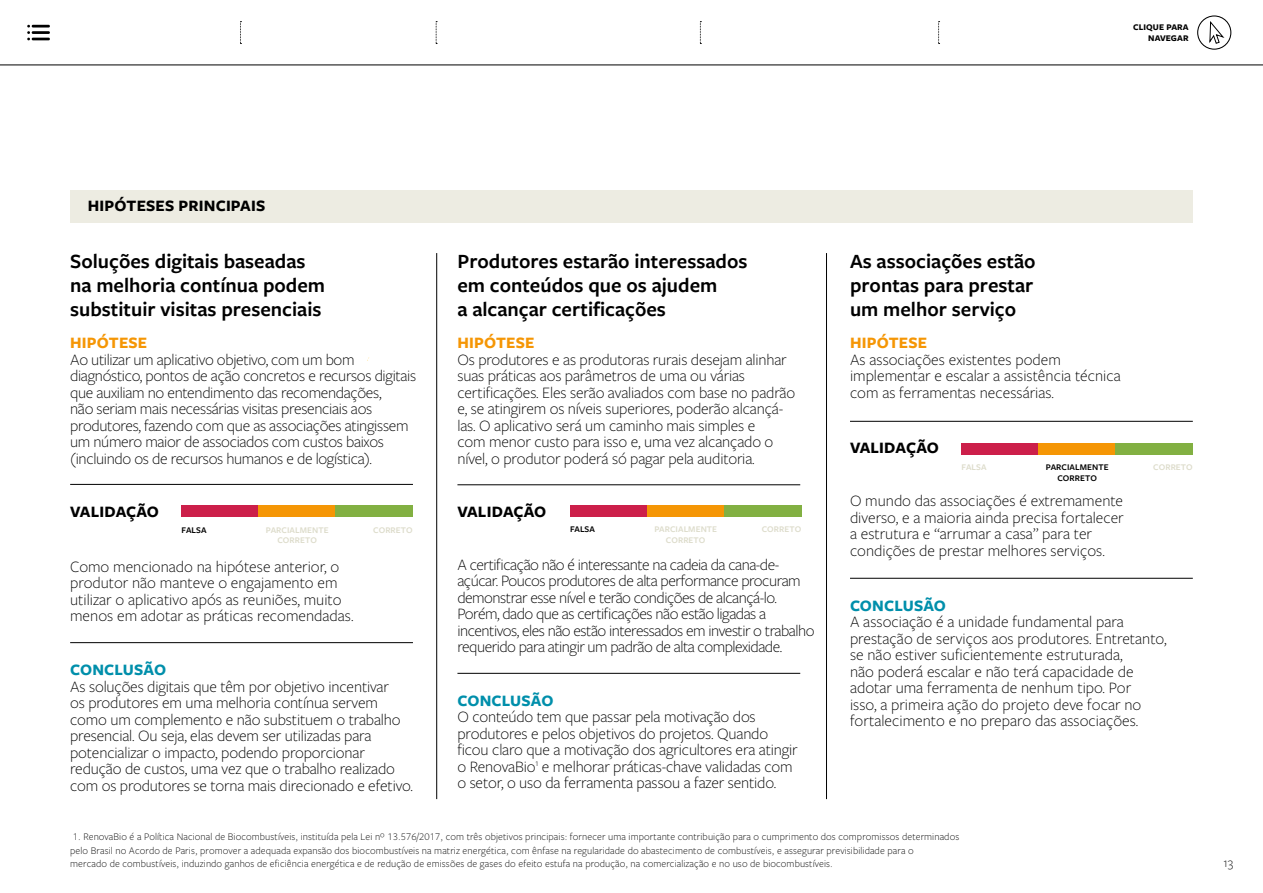
<style>
.page{position:relative;width:1263px;height:893px;background:#fff}
.page>*{position:absolute;margin:0;border:0;box-sizing:border-box;transform-origin:0 0}
.t1{font:600 21px/24px "Freight Sans Pro";color:#000}
.t2{font:300 16.5px/16.5px "Freight Sans Pro";letter-spacing:-.01em;color:#000}
.t3{font:300 16.5px/16.5px "Freight Sans Pro";letter-spacing:-.03em;color:#000}
.t4{font:700 16.5px "Freight Sans Pro";letter-spacing:.01em;color:#000}
.t5{font:700 16.5px "Freight Sans Pro";letter-spacing:.01em;color:#008fab}
.t6{font:700 16.5px "Freight Sans Pro";letter-spacing:.01em;color:#f59605}
.t7{font:300 13.5px "Freight Sans Pro";color:#000}
.t8{font:300 10.5px/13.5px "Freight Sans Pro";letter-spacing:.01em;color:#000}
.t9{font:600 9px/10.5px "Freight Sans Pro";letter-spacing:.01em;color:#dddccb;text-align:center}
.t10{font:600 9px/10.5px "Freight Sans Pro";letter-spacing:.01em;color:#000;text-align:center}
.t11{font:700 9px/10.5px "Freight Sans Pro";letter-spacing:.01em;color:#000;text-align:right}
</style>
<div class="page">
<div style="left:71px;top:190px;width:1122px;height:32px;background:#edece2"></div>
<hr style="left:436px;top:253px;width:1px;height:546px;background:#000">
<hr style="left:826px;top:253px;width:1px;height:546px;background:#000">
<hr style="left:70px;top:484px;width:343px;height:1px;background:#000">
<hr style="left:70px;top:642px;width:343px;height:1px;background:#000">
<div style="left:181px;top:506px;width:78px;height:11px;background:#cc1f4a"></div>
<div style="left:258px;top:506px;width:78px;height:11px;background:#f59605"></div>
<div style="left:336px;top:506px;width:77px;height:11px;background:#82b042"></div>
<hr style="left:457px;top:484px;width:343px;height:1px;background:#000">
<hr style="left:457px;top:673px;width:343px;height:1px;background:#000">
<div style="left:570px;top:505px;width:77px;height:11px;background:#cc1f4a"></div>
<div style="left:647px;top:505px;width:77px;height:11px;background:#f59605"></div>
<div style="left:724px;top:505px;width:77px;height:11px;background:#82b042"></div>
<hr style="left:850px;top:421px;width:343px;height:1px;background:#000">
<hr style="left:850px;top:578px;width:343px;height:1px;background:#000">
<div style="left:961px;top:443px;width:78px;height:11px;background:#cc1f4a"></div>
<div style="left:1038px;top:443px;width:78px;height:11px;background:#f59605"></div>
<div style="left:1115px;top:443px;width:78px;height:11px;background:#82b042"></div>
<hr style="left:0;top:65px;width:1263px;height:1px;background:#000">
<div style="left:1197px;top:15px;width:34px;height:35px;border:1px solid #000;border-radius:50%"></div>
<svg style="left:1209px;top:21px;width:15px;height:23px"></svg>
<svg style="left:436px;top:21px;width:1px;height:23px"></svg>
<svg style="left:240px;top:21px;width:1px;height:23px"></svg>
<svg style="left:700px;top:21px;width:1px;height:23px"></svg>
<svg style="left:938px;top:21px;width:2px;height:23px"></svg>
<svg style="left:27px;top:25px;width:23px;height:15px"></svg>
<p class="t11" style="left:1133px;top:22px;width:57px">CLIQUE PARA<br>NAVEGAR</p>
<p class="t4" style="left:88px;top:194px;width:179px">HIPÓTESES PRINCIPAIS</p>
<p class="t1" style="left:70px;top:248px;width:256px">Soluções digitais baseadas na melhoria contínua podem substituir visitas presenciais</p>
<p class="t6" style="left:70px;top:332px;width:79px">HIPÓTESE</p>
<p class="t2" style="left:70px;top:351px;width:348px">Ao utilizar um aplicativo objetivo, com um bom diagnóstico, pontos de ação concretos e recursos digitais que auxiliam no entendimento das recomendações,<br>não seriam mais necessárias visitas presenciais aos produtores, fazendo com que as associações atingissem um número maior de associados com custos baixos (incluindo os de recursos humanos e de logística).</p>
<p class="t4" style="left:70px;top:500px;width:90px">VALIDAÇÃO</p>
<p class="t2" style="left:70px;top:558px;width:285px">Como mencionado na hipótese anterior, o produtor não manteve o engajamento em utilizar o aplicativo após as reuniões, muito menos em adotar as práticas recomendadas.</p>
<p class="t10" style="left:182px;top:524px;width:26px">FALSA</p>
<p class="t9" style="left:373px;top:524px;width:41px">CORRETO</p>
<p class="t9" style="left:266px;top:524px;width:64px">PARCIALMENTE<br>CORRETO</p>
<p class="t5" style="left:70px;top:658px;width:98px">CONCLUSÃO</p>
<p class="t2" style="left:70px;top:677px;width:344px">As soluções digitais que têm por objetivo incentivar<br>os produtores em uma melhoria contínua servem como um complemento e não substituem o trabalho presencial. Ou seja, elas devem ser utilizadas para potencializar o impacto, podendo proporcionar redução de custos, uma vez que o trabalho realizado com os produtores se torna mais direcionado e efetivo.</p>
<p class="t1" style="left:457px;top:248px;width:292px">Produtores estarão interessados em conteúdos que os ajudem<br>a alcançar certificações</p>
<p class="t6" style="left:457px;top:332px;width:79px">HIPÓTESE</p>
<p class="t2" style="left:457px;top:350px;width:339px">Os produtores e as produtoras rurais desejam alinhar suas práticas aos parâmetros de uma ou várias certificações. Eles serão avaliados com base no padrão e, se atingirem os níveis superiores, poderão alcançá&shy;las. O aplicativo será um caminho mais simples e<br>com menor custo para isso e, uma vez alcançado o nível, o produtor poderá só pagar pela auditoria.</p>
<p class="t4" style="left:457px;top:500px;width:90px">VALIDAÇÃO</p>
<p class="t3" style="left:457px;top:555px;width:359px">A certificação não é interessante na cadeia da cana-de&shy;açúcar. Poucos produtores de alta performance procuram demonstrar esse nível e terão condições de alcançá-lo.<br>Porém, dado que as certificações não estão ligadas a incentivos, eles não estão interessados em investir o trabalho requerido para atingir um padrão de alta complexidade.</p>
<p class="t10" style="left:570px;top:524px;width:26px">FALSA</p>
<p class="t9" style="left:762px;top:524px;width:41px">CORRETO</p>
<p class="t9" style="left:654px;top:524px;width:64px">PARCIALMENTE<br>CORRETO</p>
<p class="t5" style="left:457px;top:689px;width:98px">CONCLUSÃO</p>
<p class="t2" style="left:457px;top:708px;width:342px">O conteúdo tem que passar pela motivação dos produtores e pelos objetivos do projetos. Quando ficou claro que a motivação dos agricultores era atingir o RenovaBio<sup>1</sup> e melhorar práticas-chave validadas com o setor, o uso da ferramenta passou a fazer sentido.</p>
<p class="t1" style="left:850px;top:248px;width:187px;text-align:justify">As associações estão prontas para prestar um melhor serviço</p>
<p class="t6" style="left:850px;top:332px;width:79px">HIPÓTESE</p>
<p class="t2" style="left:850px;top:350px;width:272px">As associações existentes podem implementar e escalar a assistência técnica com as ferramentas necessárias.</p>
<p class="t4" style="left:850px;top:436px;width:90px">VALIDAÇÃO</p>
<p class="t2" style="left:850px;top:492px;width:275px">O mundo das associações é extremamente diverso, e a maioria ainda precisa fortalecer a estrutura e “arrumar a casa” para ter condições de prestar melhores serviços.</p>
<p class="t9" style="left:962px;top:462px;width:26px">FALSA</p>
<p class="t9" style="left:1153px;top:462px;width:41px">CORRETO</p>
<p class="t10" style="left:1046px;top:462px;width:64px">PARCIALMENTE<br>CORRETO</p>
<p class="t5" style="left:850px;top:594px;width:98px">CONCLUSÃO</p>
<p class="t2" style="left:850px;top:613px;width:318px">A associação é a unidade fundamental para prestação de serviços aos produtores. Entretanto, se não estiver suficientemente estruturada,<br>não poderá escalar e não terá capacidade de adotar uma ferramenta de nenhum tipo. Por<br>isso, a primeira ação do projeto deve focar no fortalecimento e no preparo das associações.</p>
<p class="t8" style="left:70px;top:830px;width:890px">1. RenovaBio é a Política Nacional de Biocombustíveis, instituída pela Lei nº 13.576/2017, com três objetivos principais: fornecer uma importante contribuição para o cumprimento dos compromissos determinados pelo Brasil no Acordo de Paris, promover a adequada expansão dos biocombustíveis na matriz energética, com ênfase na regularidade do abastecimento de combustíveis, e assegurar previsibilidade para o<br>mercado de combustíveis, induzindo ganhos de eficiência energética e de redução de emissões de gases do efeito estufa na produção, na comercialização e no uso de biocombustíveis.</p>
<p class="t7" style="left:1223px;top:854px;width:11px">13</p>
</div>
